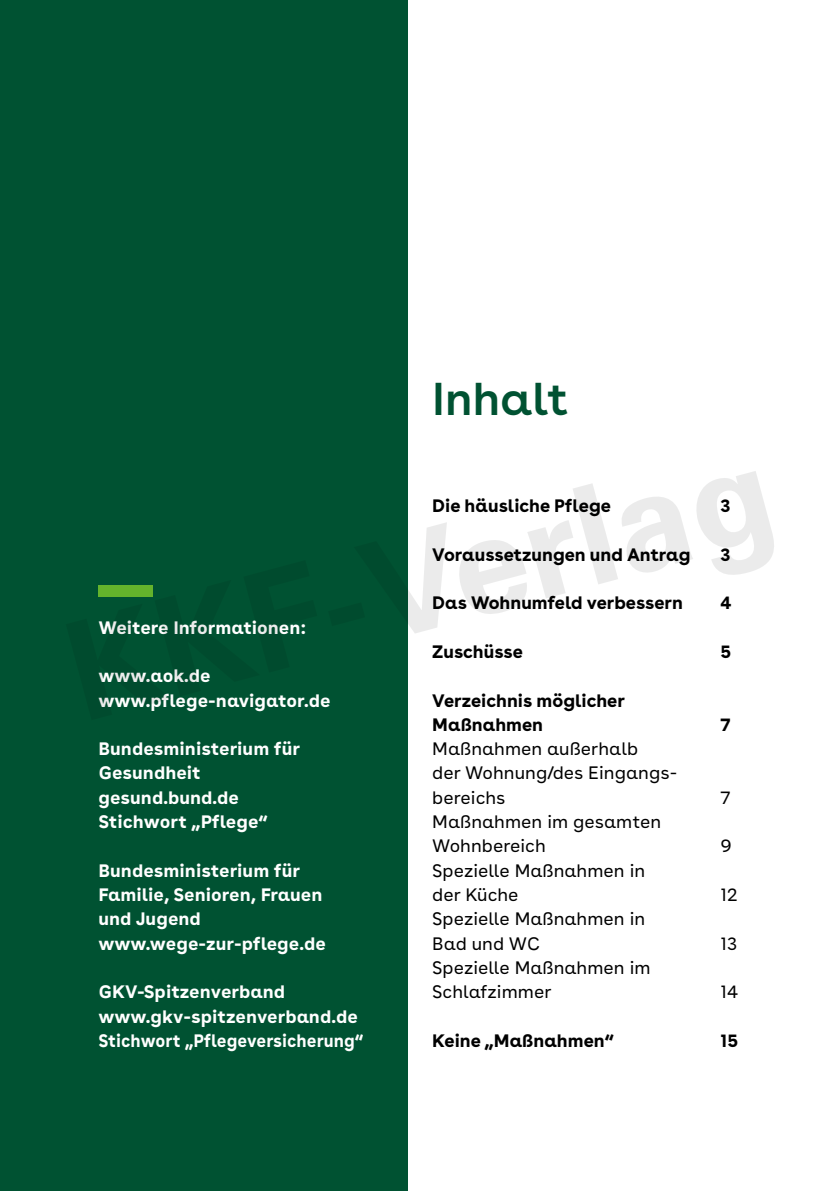
<style>
.page{position:relative;width:840px;height:1191px;background:#fff}
.page>*{position:absolute;margin:0;border:0;box-sizing:border-box;transform-origin:0 0}
.t1{font:600 46px "AOK Buenos Aires";color:#005232}
.t2{font:700 18px/24.4px "AOK Buenos Aires Text";color:#fff}
.t3{font:18px/24.4px "AOK Buenos Aires Text";color:#000}
.t4{font:700 18px/24.2px "AOK Buenos Aires";color:#000}
</style>
<div class="page">
<div style="left:0;top:0;width:407px;height:1191px;background:#005232"></div>
<svg style="left:98px;top:471px;width:676px;height:249px"></svg>
<p class="t2" style="left:98px;top:613px;width:209px">Weitere Informationen:</p>
<p class="t2" style="left:98px;top:662px;width:234px">www.aok.de www.pflege-navigator.de</p>
<p class="t2" style="left:98px;top:735px;width:203px">Bundesministerium für<br>Gesundheit gesund.bund.de<br>Stichwort „Pflege“</p>
<p class="t2" style="left:98px;top:856px;width:229px">Bundesministerium für<br>Familie, Senioren, Frauen und Jugend www.wege-zur-pflege.de</p>
<p class="t2" style="left:98px;top:978px;width:266px">GKV-Spitzenverband www.gkv-spitzenverband.de<br>Stichwort „Pflegeversicherung“</p>
<h1 class="t1" style="left:432px;top:360px;width:137px">Inhalt</h1>
<p class="t4" style="left:432px;top:492px;width:180px">Die häusliche Pflege</p>
<p class="t4" style="left:720px;top:492px;width:12px">3</p>
<p class="t4" style="left:432px;top:540px;width:259px">Voraussetzungen und Antrag</p>
<p class="t4" style="left:720px;top:540px;width:12px">3</p>
<p class="t4" style="left:432px;top:589px;width:252px">Das Wohnumfeld verbessern</p>
<p class="t4" style="left:720px;top:589px;width:12px">4</p>
<p class="t4" style="left:432px;top:637px;width:92px">Zuschüsse</p>
<p class="t4" style="left:720px;top:637px;width:12px">5</p>
<p class="t4" style="left:432px;top:686px;width:194px">Verzeichnis möglicher<br>Maßnahmen</p>
<p class="t4" style="left:720px;top:710px;width:12px">7</p>
<p class="t3" style="left:432px;top:735px;width:246px">Maßnahmen außerhalb<br>der Wohnung/des Eingangs&shy;bereichs</p>
<p class="t3" style="left:432px;top:808px;width:230px">Maßnahmen im gesamten<br>Wohnbereich</p>
<p class="t3" style="left:432px;top:856px;width:214px">Spezielle Maßnahmen in der Küche</p>
<p class="t3" style="left:432px;top:905px;width:214px">Spezielle Maßnahmen in<br>Bad und WC</p>
<p class="t3" style="left:432px;top:954px;width:220px">Spezielle Maßnahmen im<br>Schlafzimmer</p>
<p class="t3" style="left:720px;top:783px;width:12px">7</p>
<p class="t3" style="left:720px;top:832px;width:13px">9</p>
<p class="t3" style="left:720px;top:881px;width:18px">12</p>
<p class="t3" style="left:720px;top:929px;width:18px">13</p>
<p class="t3" style="left:720px;top:978px;width:19px">14</p>
<p class="t4" style="left:432px;top:1026px;width:183px">Keine „Maßnahmen“</p>
<p class="t4" style="left:720px;top:1026px;width:19px">15</p>
</div>
